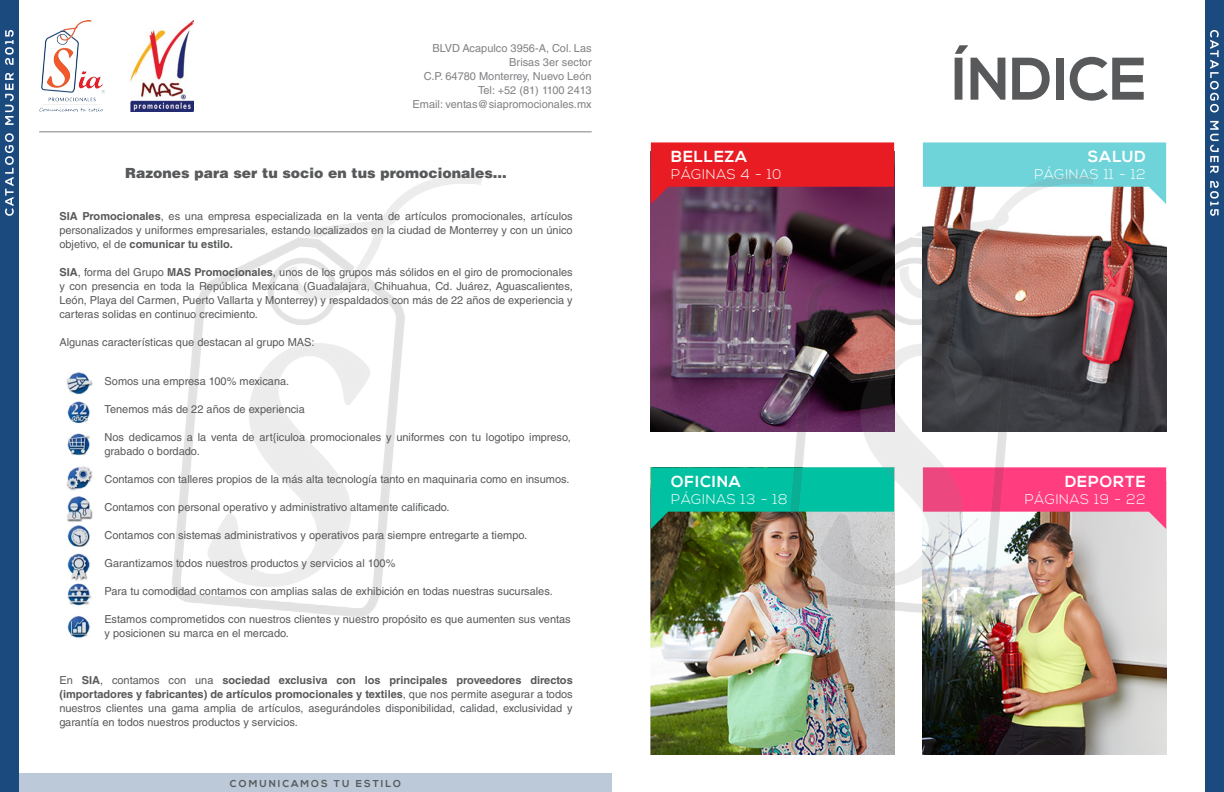
<style>
.page{position:relative;width:1224px;height:792px;background:#fff}
.page>*{position:absolute;margin:0;border:0;box-sizing:border-box;transform-origin:0 0}
.t1{font:700 60px "Nexa";color:#58595b}
.t2{font:700 16px "Nexa";letter-spacing:.05em;color:#fff}
.t3{font:300 14px "Nexa";letter-spacing:.05em;color:#fff}
.t4{font:900 14px "Helvetica LT Std";color:#58595b}
.t5{font:11px/14px "Helvetica LT Std";color:#58595b;text-align:justify}
.t6{font:11px/14px "Helvetica LT Std";color:#808184;text-align:right}
.t7{font:700 10px "Nexa";letter-spacing:.2em;color:#58595b}
.s1{font-weight:700}
</style>
<div class="page">
<div style="left:0;top:773px;width:612px;height:19px;background:#bbc9d8"></div>
<img style="left:54px;top:132px;width:463px;height:485px">
<img style="left:39px;top:21px;width:66px;height:91px">
<hr style="left:39px;top:131px;width:553px;height:1px;background:#808184">
<img style="left:54px;top:363px;width:48px;height:32px">
<img style="left:54px;top:399px;width:48px;height:27px">
<img style="left:57px;top:428px;width:46px;height:210px">
<img style="left:131px;top:21px;width:63px;height:90px">
<div style="left:0;top:0;width:19px;height:792px;background:#1b4a7e"></div>
<svg style="left:5px;top:133px;width:9px;height:83px"></svg>
<svg style="left:5px;top:73px;width:9px;height:52px"></svg>
<svg style="left:5px;top:30px;width:9px;height:35px"></svg>
<img style="left:651px;top:529px;width:243px;height:225px">
<img style="left:1129px;top:204px;width:37px;height:227px">
<img style="left:651px;top:204px;width:15px;height:227px">
<img style="left:923px;top:529px;width:243px;height:225px">
<div style="left:1205px;top:0;width:19px;height:792px;background:#1b4a7e"></div>
<svg style="left:1210px;top:30px;width:9px;height:83px"></svg>
<svg style="left:1210px;top:121px;width:9px;height:52px"></svg>
<svg style="left:1210px;top:181px;width:9px;height:35px"></svg>
<svg style="left:651px;top:142px;width:15px;height:62px"></svg>
<svg style="left:651px;top:467px;width:15px;height:62px"></svg>
<svg style="left:1129px;top:142px;width:37px;height:62px;background:#82cbcd"></svg>
<svg style="left:1129px;top:467px;width:37px;height:62px;background:#f76094"></svg>
<img style="left:666px;top:142px;width:463px;height:566px">
<p class="t6" style="left:413px;top:41px;width:181px">BLVD Acapulco 3956-A, Col. Las<br>Brisas 3er sector<br>C.P. 64780 Monterrey, Nuevo León<br>Tel: +52 (81) 1100 2413<br>Email: ventas@siapromocionales.mx</p>
<p class="t4" style="left:125px;top:163px;width:383px">Razones para ser tu socio en tus promocionales…</p>
<p class="t5" style="left:59px;top:209px;width:515px"><span class="s1">SIA Promocionales</span>, es una empresa especializada en la venta de artículos promocionales, artículos personalizados y uniformes empresariales, estando localizados en la ciudad de Monterrey y con un único objetivo, el de <span class="s1">comunicar tu estilo.</span></p>
<p class="t5" style="left:59px;top:265px;width:515px"><span class="s1">SIA</span>, forma del Grupo <span class="s1">MAS Promocionales</span>, unos de los grupos más sólidos en el giro de promocionales y con presencia en toda la República Mexicana (Guadalajara, Chihuahua, Cd. Juárez, Aguascalientes, León, Playa del Carmen, Puerto Vallarta y Monterrey) y respaldados con más de 22 años de experiencia y carteras solidas en continuo crecimiento.</p>
<p class="t5" style="left:59px;top:335px;width:257px">Algunas características que destacan al grupo MAS:</p>
<p class="t5" style="left:105px;top:374px;width:186px">Somos una empresa 100% mexicana.</p>
<p class="t5" style="left:105px;top:402px;width:202px">Tenemos más de 22 años de experiencia</p>
<p class="t5" style="left:105px;top:430px;width:468px">Nos dedicamos a la venta de art{iculoa promocionales y uniformes con tu logotipo impreso, grabado o bordado.</p>
<p class="t5" style="left:105px;top:472px;width:467px">Contamos con talleres propios de la más alta tecnología tanto en maquinaria como en insumos.</p>
<p class="t5" style="left:105px;top:500px;width:347px">Contamos con personal operativo y administrativo altamente calificado.</p>
<p class="t5" style="left:105px;top:528px;width:424px">Contamos con sistemas administrativos y operativos para siempre entregarte a tiempo.</p>
<p class="t5" style="left:105px;top:556px;width:292px">Garantizamos todos nuestros productos y servicios al 100%</p>
<p class="t5" style="left:105px;top:584px;width:450px">Para tu comodidad contamos con amplias salas de exhibición en todas nuestras sucursales.</p>
<p class="t5" style="left:105px;top:612px;width:468px">Estamos comprometidos con nuestros clientes y nuestro propósito es que aumenten sus ventas y posicionen su marca en el mercado.</p>
<p class="t5" style="left:59px;top:673px;width:515px">En <span class="s1">SIA</span>, contamos con una <span class="s1">sociedad exclusiva con los principales proveedores directos (importadores y fabricantes) de artículos promocionales y textiles</span>, que nos permite asegurar a todos nuestros clientes una gama amplia de artículos, asegurándoles disponibilidad, calidad, exclusividad y garantía en todos nuestros productos y servicios.</p>
<p class="t7" style="left:230px;top:777px;width:173px">COMUNICAMOS TU ESTILO</p>
<h2 class="t2" style="left:671px;top:147px;width:77px">BELLEZA</h2>
<p class="t3" style="left:671px;top:166px;width:111px">PÁGINAS 4 - 10</p>
<h2 class="t2" style="left:671px;top:472px;width:71px">OFICINA</h2>
<p class="t3" style="left:671px;top:491px;width:118px">PÁGINAS 13 - 18</p>
<h1 class="t1" style="left:952px;top:44px;width:197px">ÍNDICE</h1>
<h2 class="t2" style="left:1088px;top:147px;width:59px">SALUD</h2>
<p class="t3" style="left:1034px;top:166px;width:113px">PÁGINAS 11 - 12</p>
<h2 class="t2" style="left:1065px;top:472px;width:82px">DEPORTE</h2>
<p class="t3" style="left:1025px;top:491px;width:123px">PÁGINAS 19 - 22</p>
</div>
